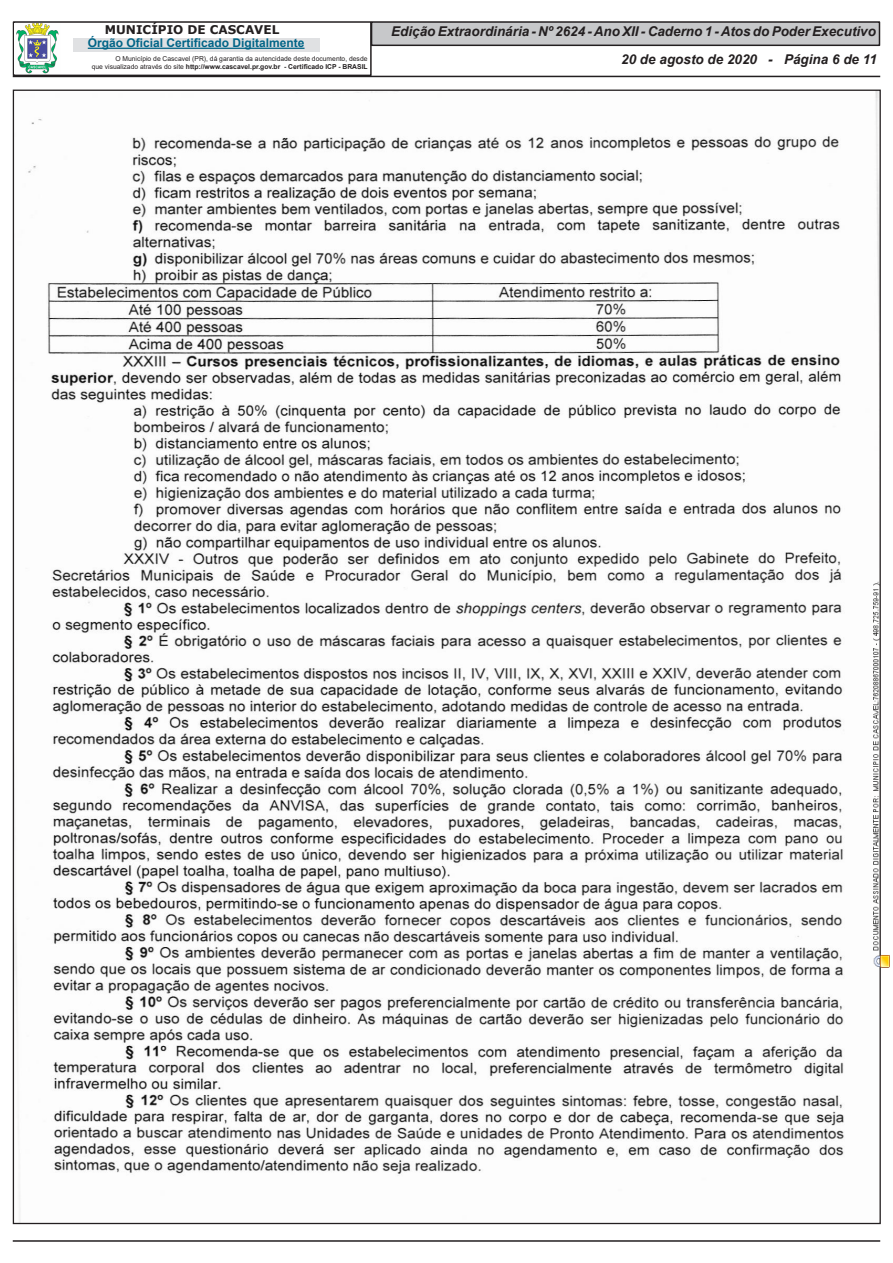
<style>
.page{position:relative;width:893px;height:1263px;background:#fff}
.page>*{position:absolute;margin:0;border:0;box-sizing:border-box;transform-origin:0 0}
.t1{font:italic 700 13.5px "Arial";color:#231f20}
.t2{font:700 12px "Arial";color:#006487}
.t3{font:700 12px "Verdana";color:#231f20}
.t4{font:6.75px/8.1px "Arial";color:#231f20;text-align:right}
.s1{font-weight:700}
</style>
<div class="page">
<hr style="left:13px;top:1240px;width:867px;height:2px;background:#231f20">
<div style="left:372px;top:22px;width:507px;height:23px;background:#c7c8ca"></div>
<div style="left:371px;top:21px;width:509px;height:25px;border:2px solid #231f20"></div>
<div style="left:73px;top:38px;width:247px;height:14px;background:#e0e1e3"></div>
<hr style="left:88px;top:48px;width:216px;height:1px;background:#006487">
<div style="left:13px;top:21px;width:359px;height:55px;border:2px solid #231f20"></div>
<hr style="left:13px;top:76px;width:867px;height:1px;background:#231f20">
<img style="left:15px;top:23px;width:45px;height:51px">
<img style="left:15px;top:92px;width:864px;height:1130px">
<img style="left:870px;top:294px;width:20px;height:675px">
<h2 class="t3" style="left:105px;top:21px;width:176px">MUNICÍPIO DE CASCAVEL</h2>
<h2 class="t2" style="left:88px;top:34px;width:218px">Órgão Oficial Certificado Digitalmente</h2>
<p class="t4" style="left:92px;top:55px;width:277px">O Município de Cascavel (PR), dá garantia da autencidade deste documento, desde<br>que visualizado através do site <span class="s1">http://www.cascavel.pr.gov.br - Certificado ICP - BRASIL</span></p>
<h1 class="t1" style="left:391px;top:22px;width:486px">Edição Extraordinária - Nº 2624 - Ano XII - Caderno 1 - Atos do Poder Executivo</h1>
<h1 class="t1" style="left:621px;top:50px;width:257px">20 de agosto de 2020 - Página 6 de 11</h1>
</div>
